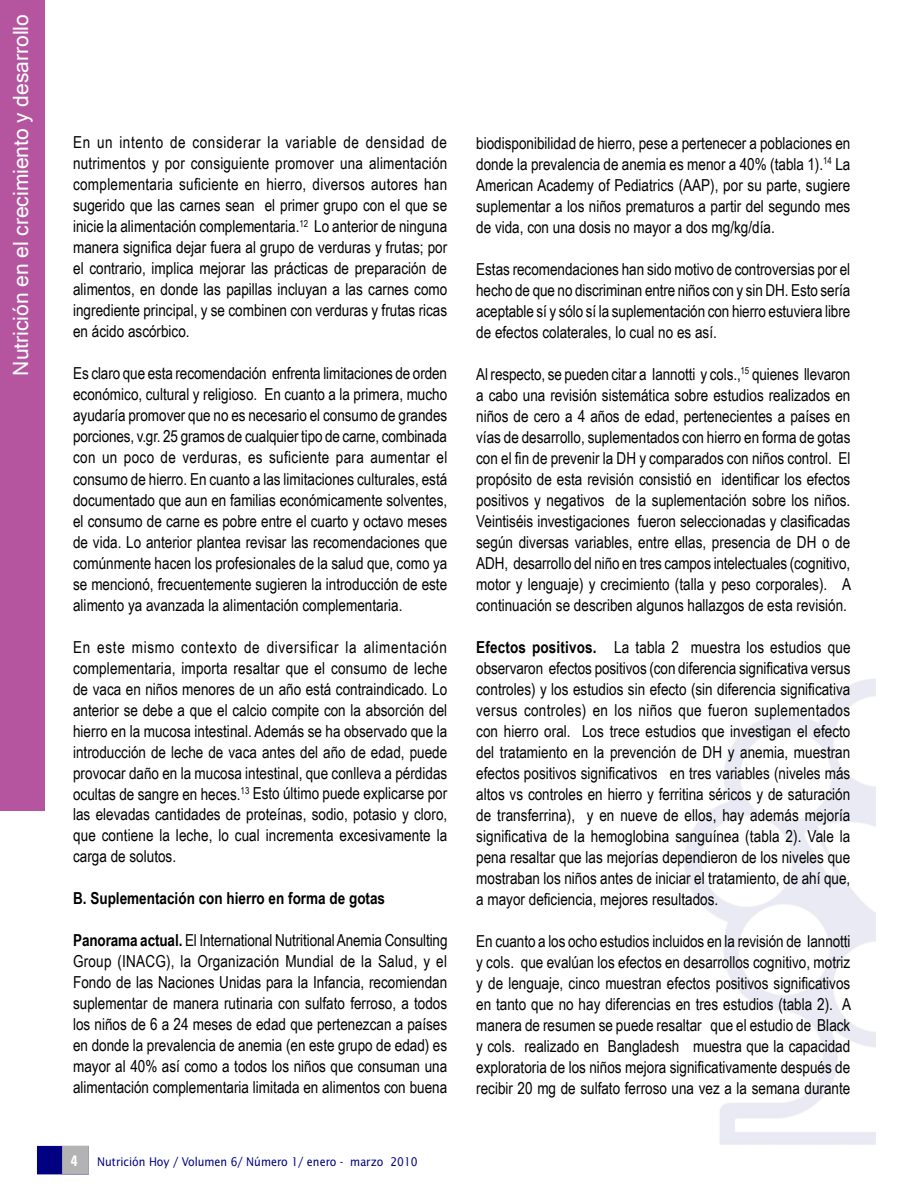
<style>
.page{position:relative;width:918px;height:1188px;background:#fff}
.page>*{position:absolute;margin:0;border:0;box-sizing:border-box;transform-origin:0 0}
.t1{font:21px "Microsoft Sans Serif";color:#fff}
.t2{font:16.5px/21px "Arial Narrow";color:#000;text-align:justify}
.t3{font:700 16.5px "Arial Narrow";color:#000}
.t4{font:700 condensed 15px "Univers";color:#fff}
.t5{font:12px "Lucida Sans";color:#000080;scale:.9 1}
.s1{font-weight:700}
</style>
<div class="page">
<div style="left:0;top:0;width:44px;height:810px;background:#b555a0"></div>
<div style="left:37px;top:1146px;width:52px;height:28px;background:#000080"></div>
<div style="left:62px;top:1146px;width:27px;height:28px;background:#b3b3b3;border:2px solid #b3b3b3"></div>
<img style="left:684px;top:678px;width:191px;height:467px">
<p class="t1" style="left:9px;top:376px;width:363px;rotate:-90deg">Nutrición en el crecimiento y desarrollo</p>
<p class="t2" style="left:73px;top:132px;width:376px">En un intento de considerar la variable de densidad de nutrimentos y por consiguiente promover una alimentación complementaria suficiente en hierro, diversos autores han sugerido que las carnes sean el primer grupo con el que se inicie la alimentación complementaria.<sup>12</sup> Lo anterior de ninguna manera significa dejar fuera al grupo de verduras y frutas; por el contrario, implica mejorar las prácticas de preparación de alimentos, en donde las papillas incluyan a las carnes como ingrediente principal, y se combinen con verduras y frutas ricas en ácido ascórbico.</p>
<p class="t2" style="left:73px;top:363px;width:376px">Es claro que esta recomendación enfrenta limitaciones de orden económico, cultural y religioso. En cuanto a la primera, mucho ayudaría promover que no es necesario el consumo de grandes porciones, v.gr. 25 gramos de cualquier tipo de carne, combinada con un poco de verduras, es suficiente para aumentar el consumo de hierro. En cuanto a las limitaciones culturales, está documentado que aun en familias económicamente solventes, el consumo de carne es pobre entre el cuarto y octavo meses de vida. Lo anterior plantea revisar las recomendaciones que comúnmente hacen los profesionales de la salud que, como ya se mencionó, frecuentemente sugieren la introducción de este alimento ya avanzada la alimentación complementaria.</p>
<p class="t2" style="left:73px;top:636px;width:376px">En este mismo contexto de diversificar la alimentación complementaria, importa resaltar que el consumo de leche de vaca en niños menores de un año está contraindicado. Lo anterior se debe a que el calcio compite con la absorción del hierro en la mucosa intestinal. Además se ha observado que la introducción de leche de vaca antes del año de edad, puede provocar daño en la mucosa intestinal, que conlleva a pérdidas ocultas de sangre en heces.<sup>13</sup> Esto último puede explicarse por las elevadas cantidades de proteínas, sodio, potasio y cloro, que contiene la leche, lo cual incrementa excesivamente la carga de solutos.</p>
<p class="t3" style="left:73px;top:889px;width:314px">B. Suplementación con hierro en forma de gotas</p>
<p class="t2" style="left:73px;top:930px;width:376px"><span class="s1">Panorama actual.</span> El International Nutritional Anemia Consulting Group (INACG), la Organización Mundial de la Salud, y el Fondo de las Naciones Unidas para la Infancia, recomiendan suplementar de manera rutinaria con sulfato ferroso, a todos los niños de 6 a 24 meses de edad que pertenezcan a países en donde la prevalencia de anemia (en este grupo de edad) es mayor al 40% así como a todos los niños que consuman una alimentación complementaria limitada en alimentos con buena</p>
<p class="t4" style="left:71px;top:1152px;width:8px">4</p>
<p class="t5" style="left:97px;top:1155px;width:358px">Nutrición Hoy / Volumen 6/ Número 1/ enero - marzo 2010</p>
<p class="t2" style="left:476px;top:132px;width:376px">biodisponibilidad de hierro, pese a pertenecer a poblaciones en donde la prevalencia de anemia es menor a 40% (tabla 1).<sup>14</sup> La American Academy of Pediatrics (AAP), por su parte, sugiere suplementar a los niños prematuros a partir del segundo mes de vida, con una dosis no mayor a dos mg/kg/día.</p>
<p class="t2" style="left:476px;top:258px;width:376px">Estas recomendaciones han sido motivo de controversias por el hecho de que no discriminan entre niños con y sin DH. Esto sería aceptable sí y sólo sí la suplementación con hierro estuviera libre de efectos colaterales, lo cual no es así.</p>
<p class="t2" style="left:476px;top:363px;width:376px">Al respecto, se pueden citar a Iannotti y cols.,<sup>15</sup> quienes llevaron a cabo una revisión sistemática sobre estudios realizados en niños de cero a 4 años de edad, pertenecientes a países en vías de desarrollo, suplementados con hierro en forma de gotas con el fin de prevenir la DH y comparados con niños control. El propósito de esta revisión consistió en identificar los efectos positivos y negativos de la suplementación sobre los niños.<br>Veintiséis investigaciones fueron seleccionadas y clasificadas según diversas variables, entre ellas, presencia de DH o de ADH, desarrollo del niño en tres campos intelectuales (cognitivo, motor y lenguaje) y crecimiento (talla y peso corporales). A continuación se describen algunos hallazgos de esta revisión.</p>
<p class="t2" style="left:476px;top:636px;width:376px"><span class="s1">Efectos positivos.</span> La tabla 2 muestra los estudios que observaron efectos positivos (con diferencia significativa versus controles) y los estudios sin efecto (sin diferencia significativa versus controles) en los niños que fueron suplementados con hierro oral. Los trece estudios que investigan el efecto del tratamiento en la prevención de DH y anemia, muestran efectos positivos significativos en tres variables (niveles más altos vs controles en hierro y ferritina séricos y de saturación de transferrina), y en nueve de ellos, hay además mejoría significativa de la hemoglobina sanguínea (tabla 2). Vale la pena resaltar que las mejorías dependieron de los niveles que mostraban los niños antes de iniciar el tratamiento, de ahí que, a mayor deficiencia, mejores resultados.</p>
<p class="t2" style="left:476px;top:930px;width:376px">En cuanto a los ocho estudios incluidos en la revisión de Iannotti y cols. que evalúan los efectos en desarrollos cognitivo, motriz y de lenguaje, cinco muestran efectos positivos significativos en tanto que no hay diferencias en tres estudios (tabla 2). A manera de resumen se puede resaltar que el estudio de Black y cols. realizado en Bangladesh muestra que la capacidad exploratoria de los niños mejora significativamente después de recibir 20 mg de sulfato ferroso una vez a la semana durante</p>
</div>
